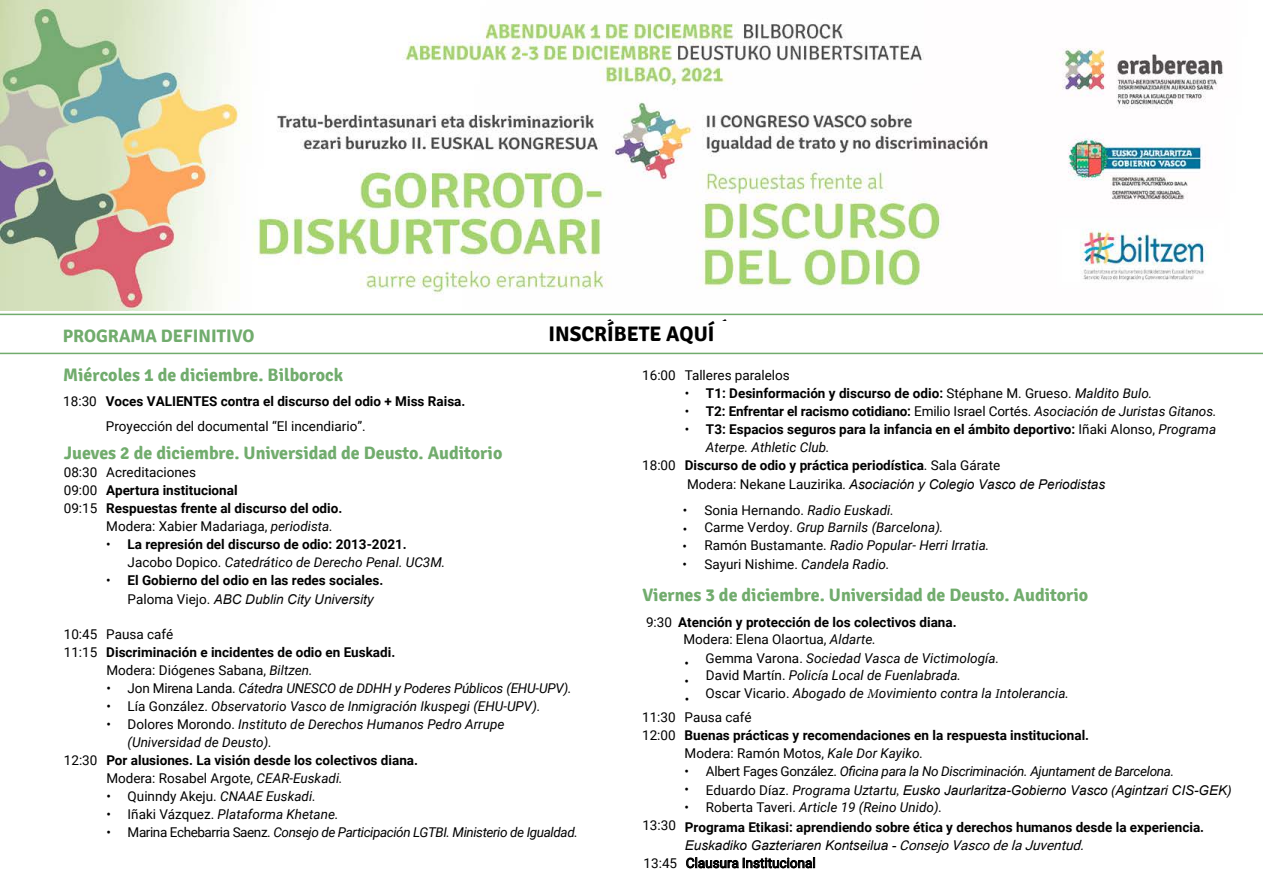
<style>
.page{position:relative;width:1263px;height:893px;background:#fff}
.page>*{position:absolute;margin:0;border:0;box-sizing:border-box;transform-origin:0 0}
.t1{font:700 24px "Signika";color:#000}
.t2{font:700 21px "Signika";color:#000}
.t3{font:700 18px "Signika";color:#71ac6d}
.t4{font:700 13.5px/18px "Roboto";color:#000}
.t5{font:italic 13.5px/18px "Roboto";color:#000}
.t6{font:13.5px/17.7px "Roboto";color:#000;text-align:justify}
.t7{font:italic 13.5px "Arial";color:#000}
.t8{font:italic 13.5px "Roboto";letter-spacing:-.025em;color:#000}
.t9{font:italic 13.5px "Roboto";letter-spacing:-.03em;color:#000}
.t10{font:italic 13.5px "Arial";color:#060606}
.s1{font-weight:400}
.s2{font-style:italic}
.s3{font-weight:400;font-style:italic}
.s4{font-family:"Roboto";font-style:normal;color:#000}
.s5{font-style:inherit}
.s6{font-style:normal}
.s7{font-family:"Roboto";font-style:normal}
.s8{font-family:"Minion Pro"}
.s9{font-family:"Roboto"}
</style>
<div class="page">
<hr style="left:0;top:314px;width:1263px;height:1px;background:#71ac6d">
<hr style="left:0;top:353px;width:1263px;height:1px;background:#71ac6d">
<svg style="left:686px;top:857px;width:129px;height:11px"></svg>
<img style="left:0;top:0;width:1224px;height:310px">
<h3 class="t3" style="left:63px;top:325px;width:193px">PROGRAMA DEFINITIVO</h3>
<h1 class="t1" style="left:537px;top:320px;width:191px">INSCRÍBETE AQUÍ</h1>
<h2 class="t2" style="left:548px;top:321px;width:167px">INSCRÍBETE AQUÍ</h2>
<h3 class="t3" style="left:63px;top:364px;width:281px">Miércoles 1 de diciembre. Bilborock</h3>
<p class="t4" style="left:106px;top:389px;width:361px;line-height:24.3px;text-indent:-43px"><span class="s1">18:30</span> Voces VALIENTES contra el discurso del odio + Miss Raisa.<br><span class="s1">Proyección del documental “El incendiario”.</span></p>
<h3 class="t3" style="left:64px;top:442px;width:440px">Jueves 2 de diciembre. Universidad de Deusto. Auditorio</h3>
<p class="t6" style="left:64px;top:462px;width:134px">08:30 Acreditaciones</p>
<p class="t4" style="left:64px;top:480px;width:175px"><span class="s1">09:00</span> Apertura institucional</p>
<p class="t4" style="left:64px;top:498px;width:280px"><span class="s1">09:15</span> Respuestas frente al discurso del odio.</p>
<p class="t6" style="left:106px;top:516px;width:228px">Modera: Xabier Madariaga, <span class="s2">periodista.</span></p>
<p class="t4" style="left:128px;top:534px;width:319px;text-indent:-21px"><span class="s1">•</span> La represión del discurso de odio: 2013-2021.<br><span class="s1">Jacobo Dopico.</span> <span class="s3">Catedrático de Derecho Penal. UC3M.</span></p>
<p class="t4" style="left:106px;top:570px;width:279px"><span class="s1">•</span> El Gobierno del odio en las redes sociales.</p>
<p class="t10" style="left:128px;top:591px;width:247px"><span class="s4">Paloma Viejo.</span> ABC Dublin City Un<span class="s5">i</span>v<span class="s5">e</span>rsity</p>
<p class="t6" style="left:64px;top:624px;width:111px">10:45 Pausa café</p>
<p class="t4" style="left:64px;top:642px;width:333px"><span class="s1">11:15</span> Discriminación e incidentes de odio en Euskadi.</p>
<p class="t6" style="left:106px;top:660px;width:208px">Modera: Diógenes Sabana, <span class="s2">Biltzen.</span></p>
<p class="t5" style="left:106px;top:678px;width:467px"><span class="s6">• Jon Mirena Landa.</span> Cátedra UNESCO de DDHH y Poderes Públicos (EHU-UPV).</p>
<p class="t5" style="left:106px;top:696px;width:436px"><span class="s6">• Lía González.</span> Observatorio Vasco de Inmigración Ikuspegi (EHU-UPV).</p>
<p class="t5" style="left:106px;top:714px;width:400px"><span class="s6">• Dolores Morondo.</span> Instituto de Derechos Humanos Pedro Arrupe</p>
<p class="t5" style="left:128px;top:732px;width:146px">(Universidad de Deusto).</p>
<p class="t4" style="left:64px;top:750px;width:356px"><span class="s1">12:30</span> Por alusiones. La visión desde los colectivos diana.</p>
<p class="t6" style="left:106px;top:768px;width:238px">Modera: Rosabel Argote, <span class="s2">CEAR-Euskadi.</span></p>
<p class="t6" style="left:106px;top:786px;width:211px">• Quinndy Akeju. <span class="s2">CNAAE Euskadi.</span></p>
<p class="t5" style="left:106px;top:804px;width:234px"><span class="s6">• Iñaki Vázquez.</span> Plataforma Khetane.</p>
<p class="t9" style="left:106px;top:822px;width:473px"><span class="s6">• Marina Echebarria Saenz.</span> Consejo de Participación LGTBI. Ministerio de Igualdad.</p>
<p class="t6" style="left:642px;top:366px;width:149px">16:00 Talleres paralelos</p>
<p class="t4" style="left:685px;top:383px;width:469px"><span class="s1">•</span> T1: Desinformación y discurso de odio: <span class="s1">Stéphane M. Grueso.</span> <span class="s3">Maldito Bulo.</span></p>
<p class="t4" style="left:685px;top:401px;width:533px"><span class="s1">•</span> T2: Enfrentar el racismo cotidiano: <span class="s1">Emilio Israel Cortés.</span> <span class="s3">Asociación de Juristas Gitanos.</span></p>
<p class="t4" style="left:685px;top:419px;width:533px"><span class="s1">•</span> T3: Espacios seguros para la infancia en el ámbito deportivo: <span class="s1">Iñaki Alonso,</span> <span class="s3">Programa</span></p>
<p class="t5" style="left:706px;top:437px;width:125px">Aterpe. Athletic Club.</p>
<p class="t4" style="left:642px;top:455px;width:359px"><span class="s1">18:00</span> Discurso de odio y práctica periodística<span class="s1">. Sala Gárate</span></p>
<p class="t7" style="left:687px;top:475px;width:419px"><span class="s7">Modera: Nekane Lauzirika</span><span class="s8">.</span> Asociación y Colegio Vasco de Periodistas</p>
<p class="t5" style="left:704px;top:500px;width:287px"><span class="s6">Sonia Hernando.</span> Radio Euskadi.<br><span class="s6">Carme Verdoy.</span> Grup Barnils (Barcelona).<br><span class="s6">Ramón Bustamante.</span> Radio Popular- Herri Irratia.<br><span class="s6">Sayuri Nishime.</span> Candela Radio.</p>
<h3 class="t3" style="left:642px;top:584px;width:447px">Viernes 3 de diciembre. Universidad de Deusto. Auditorio</h3>
<p class="t4" style="left:683px;top:613px;width:275px;line-height:17.2px;text-indent:-37px"><span class="s1">9:30</span> Atención y protección de los colectivos diana.<br><span class="s1">Modera: Elena Olaortua,</span> <span class="s3">Aldarte.</span></p>
<p class="t5" style="left:685px;top:646px;width:316px;line-height:22.8px"><span class="s6">• Gemma Varona.</span> Sociedad Vasca de Victimología. <span class="s6">•</span></p>
<p class="t6" style="left:683px;top:501px;width:6px">•</p>
<p class="t6" style="left:682px;top:519px;width:6px">• • •</p>
<p class="t5" style="left:706px;top:665px;width:257px"><span class="s6">David Martín.</span> Policía Local de Fuenlabrada.</p>
<p class="t5" style="left:642px;top:681px;width:428px;line-height:23.5px;text-indent:43px"><span class="s6">• Oscar Vicario.</span> Abogado de <span class="s8">M</span>ovimiento contra la <span class="s8">I</span>ntolerancia.<br><span class="s6">11:30 Pausa café</span></p>
<p class="t4" style="left:685px;top:725px;width:406px;text-indent:-43px"><span class="s1">12:00</span> Buenas prácticas y recomendaciones en la respuesta institucional.<br><span class="s1">Modera: Ramón Motos,</span> <span class="s3">Kale Dor Kayiko.</span></p>
<p class="t8" style="left:685px;top:761px;width:491px"><span class="s6">• Albert Fages González.</span> Oficina para la No Discriminación. Ajuntament de Barcelona.</p>
<p class="t7" style="left:685px;top:781px;width:548px"><span class="s7">• Eduardo Díaz.</span> <span class="s9">Programa Uztartu</span><span class="s8">,</span> Eusko Jaurlaritza-Gobierno Vasco (Agintzari CIS-GEK)</p>
<p class="t4" style="left:642px;top:796px;width:563px;line-height:20.5px;text-indent:42px"><span class="s1">• Roberta Taveri.</span> <span class="s3">Article 19 (Reino Unido).<br></span><sup>13:30</sup> Programa Etikasi: aprendiendo sobre ética y derechos humanos desde la experiencia.</p>
<p class="t7" style="left:685px;top:836px;width:405px">Euskadiko Gazteriaren Kontseilua <span class="s6">-</span> <span class="s9">ConsejoVascodelaJuventud.</span></p>
<p class="t6" style="left:644px;top:853px;width:174px">13:45 Clausura Institucional</p>
</div>
